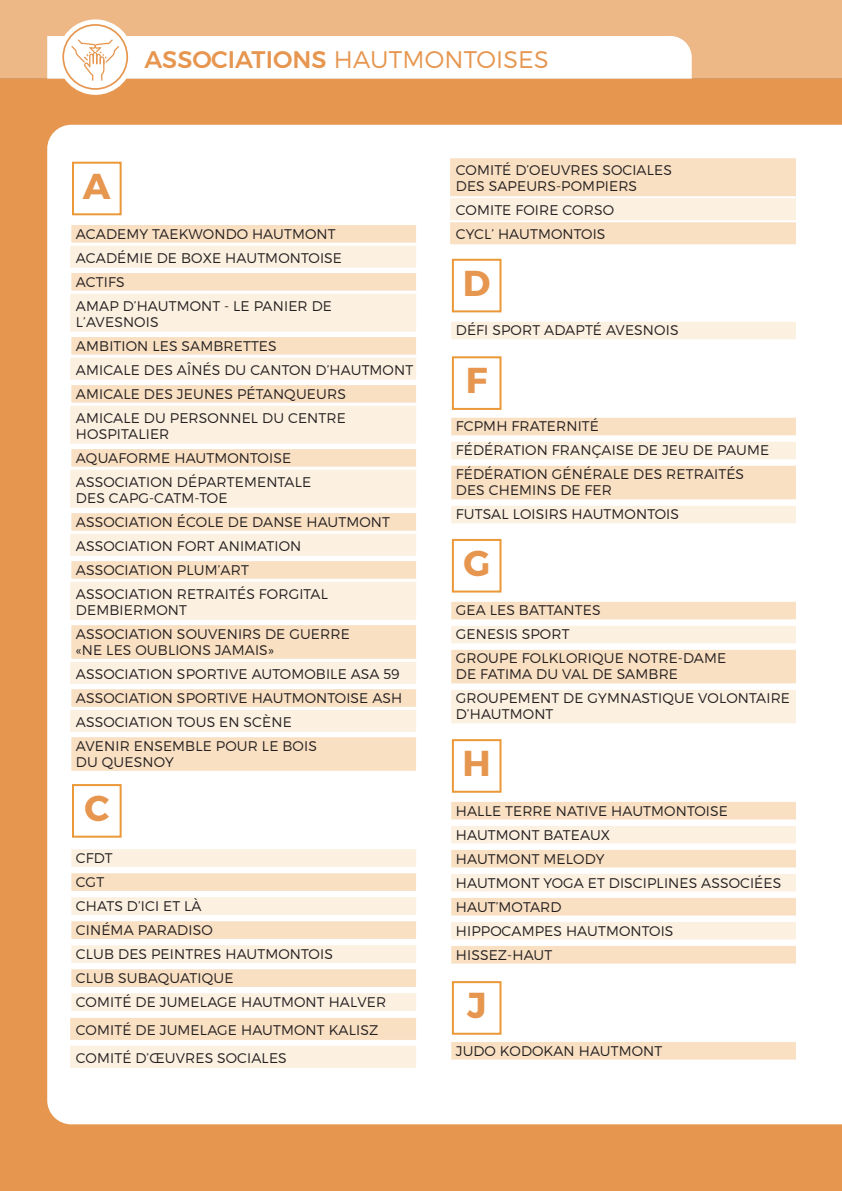
<style>
.page{position:relative;width:842px;height:1191px;background:#fff}
.page>*{position:absolute;margin:0;border:0;box-sizing:border-box;transform-origin:0 0}
.t1{font:700 36px "Montserrat";color:#e6964f}
.t2{font:300 24px "Montserrat";letter-spacing:.01em;color:#e6964f}
.t3{font:300 14px "Montserrat";letter-spacing:.01em;color:#231f20}
.s1{font-weight:500}
</style>
<div class="page">
<div style="left:0;top:79px;width:842px;height:1112px;background:#e6964f"></div>
<div style="left:47px;top:125px;width:795px;height:999px;background:#fff"></div>
<div style="left:71px;top:225px;width:345px;height:18px;background:#f9e0c3"></div>
<div style="left:70px;top:246px;width:346px;height:22px;background:#fcf0e1"></div>
<div style="left:71px;top:273px;width:345px;height:18px;background:#f9e0c3"></div>
<div style="left:70px;top:294px;width:346px;height:22px;background:#fcf0e1"></div>
<div style="left:70px;top:310px;width:346px;height:22px;background:#fcf0e1"></div>
<div style="left:71px;top:337px;width:345px;height:18px;background:#f9e0c3"></div>
<div style="left:70px;top:358px;width:346px;height:22px;background:#fcf0e1"></div>
<div style="left:71px;top:385px;width:345px;height:18px;background:#f9e0c3"></div>
<div style="left:70px;top:406px;width:346px;height:22px;background:#fcf0e1"></div>
<div style="left:70px;top:422px;width:346px;height:22px;background:#fcf0e1"></div>
<div style="left:71px;top:449px;width:345px;height:18px;background:#f9e0c3"></div>
<div style="left:70px;top:470px;width:346px;height:22px;background:#fcf0e1"></div>
<div style="left:70px;top:486px;width:346px;height:22px;background:#fcf0e1"></div>
<div style="left:71px;top:513px;width:345px;height:18px;background:#f9e0c3"></div>
<div style="left:70px;top:534px;width:346px;height:22px;background:#fcf0e1"></div>
<div style="left:71px;top:561px;width:345px;height:18px;background:#f9e0c3"></div>
<div style="left:70px;top:582px;width:346px;height:22px;background:#fcf0e1"></div>
<div style="left:70px;top:598px;width:346px;height:22px;background:#fcf0e1"></div>
<div style="left:71px;top:625px;width:345px;height:18px;background:#f9e0c3"></div>
<div style="left:71px;top:641px;width:345px;height:18px;background:#f9e0c3"></div>
<div style="left:70px;top:662px;width:346px;height:22px;background:#fcf0e1"></div>
<div style="left:71px;top:689px;width:345px;height:18px;background:#f9e0c3"></div>
<div style="left:70px;top:710px;width:346px;height:22px;background:#fcf0e1"></div>
<div style="left:71px;top:737px;width:345px;height:18px;background:#f9e0c3"></div>
<div style="left:71px;top:753px;width:345px;height:18px;background:#f9e0c3"></div>
<div style="left:71px;top:849px;width:345px;height:18px;background:#fcf0e1"></div>
<div style="left:71px;top:873px;width:345px;height:18px;background:#f9e0c3"></div>
<div style="left:71px;top:897px;width:345px;height:18px;background:#fcf0e1"></div>
<div style="left:71px;top:921px;width:345px;height:18px;background:#f9e0c3"></div>
<div style="left:71px;top:945px;width:345px;height:18px;background:#fcf0e1"></div>
<div style="left:71px;top:969px;width:345px;height:18px;background:#f9e0c3"></div>
<div style="left:71px;top:993px;width:345px;height:18px;background:#fcf0e1"></div>
<div style="left:70px;top:1018px;width:346px;height:22px;background:#f9e0c3"></div>
<div style="left:70px;top:1046px;width:346px;height:22px;background:#fcf0e1"></div>
<div style="left:450px;top:158px;width:346px;height:22px;background:#f9e0c3"></div>
<div style="left:450px;top:174px;width:346px;height:22px;background:#f9e0c3"></div>
<div style="left:450px;top:198px;width:346px;height:22px;background:#fcf0e1"></div>
<div style="left:450px;top:222px;width:346px;height:22px;background:#f9e0c3"></div>
<div style="left:451px;top:322px;width:345px;height:17px;background:#fcf0e1"></div>
<div style="left:451px;top:418px;width:345px;height:17px;background:#f9e0c3"></div>
<div style="left:451px;top:442px;width:345px;height:17px;background:#fcf0e1"></div>
<div style="left:451px;top:466px;width:345px;height:17px;background:#f9e0c3"></div>
<div style="left:451px;top:482px;width:345px;height:17px;background:#f9e0c3"></div>
<div style="left:451px;top:506px;width:345px;height:17px;background:#fcf0e1"></div>
<div style="left:451px;top:602px;width:345px;height:17px;background:#f9e0c3"></div>
<div style="left:451px;top:626px;width:345px;height:17px;background:#fcf0e1"></div>
<div style="left:451px;top:650px;width:345px;height:17px;background:#f9e0c3"></div>
<div style="left:451px;top:666px;width:345px;height:17px;background:#f9e0c3"></div>
<div style="left:451px;top:690px;width:345px;height:17px;background:#fcf0e1"></div>
<div style="left:451px;top:706px;width:345px;height:17px;background:#fcf0e1"></div>
<div style="left:451px;top:802px;width:345px;height:17px;background:#f9e0c3"></div>
<div style="left:451px;top:826px;width:345px;height:17px;background:#fcf0e1"></div>
<div style="left:451px;top:850px;width:345px;height:17px;background:#f9e0c3"></div>
<div style="left:451px;top:874px;width:345px;height:17px;background:#fcf0e1"></div>
<div style="left:451px;top:898px;width:345px;height:17px;background:#f9e0c3"></div>
<div style="left:451px;top:922px;width:345px;height:17px;background:#fcf0e1"></div>
<div style="left:451px;top:946px;width:345px;height:17px;background:#f9e0c3"></div>
<div style="left:451px;top:1042px;width:345px;height:17px;background:#f9e0c3"></div>
<div style="left:72px;top:162px;width:50px;height:53px;border:2px solid #eb9938"></div>
<div style="left:72px;top:784px;width:50px;height:53px;border:2px solid #eb9938"></div>
<div style="left:452px;top:259px;width:49px;height:53px;border:2px solid #eb9938"></div>
<div style="left:452px;top:356px;width:49px;height:54px;border:2px solid #eb9938"></div>
<div style="left:452px;top:539px;width:49px;height:53px;border:2px solid #eb9938"></div>
<div style="left:452px;top:739px;width:49px;height:53px;border:2px solid #eb9938"></div>
<div style="left:0;top:0;width:842px;height:79px;background:#edb786"></div>
<svg style="left:58px;top:19px;width:75px;height:76px"></svg>
<div style="left:62px;top:24px;width:66px;height:66px;border:2px solid #e6964f;border-radius:50%"></div>
<div style="left:452px;top:981px;width:49px;height:53px;border:2px solid #eb9938"></div>
<svg style="left:47px;top:36px;width:645px;height:45px;background:#fdf7f3"></svg>
<p class="t2" style="left:144px;top:44px;width:406px"><span class="s1">ASSOCIATIONS</span> HAUTMONTOISES</p>
<p class="t1" style="left:83px;top:163px;width:29px">A</p>
<p class="t3" style="left:76px;top:225px;width:261px">ACADEMY TAEKWONDO HAUTMONT</p>
<p class="t3" style="left:76px;top:249px;width:268px">ACADÉMIE DE BOXE HAUTMONTOISE</p>
<p class="t3" style="left:76px;top:273px;width:50px">ACTIFS</p>
<p class="t3" style="left:76px;top:297px;width:258px">AMAP D’HAUTMONT - LE PANIER DE</p>
<p class="t3" style="left:76px;top:313px;width:84px">L’AVESNOIS</p>
<p class="t3" style="left:76px;top:337px;width:202px">AMBITION LES SAMBRETTES</p>
<p class="t3" style="left:76px;top:361px;width:339px">AMICALE DES AÎNÉS DU CANTON D’HAUTMONT</p>
<p class="t3" style="left:76px;top:385px;width:271px">AMICALE DES JEUNES PÉTANQUEURS</p>
<p class="t3" style="left:76px;top:409px;width:271px">AMICALE DU PERSONNEL DU CENTRE</p>
<p class="t3" style="left:76px;top:425px;width:95px">HOSPITALIER</p>
<p class="t3" style="left:76px;top:449px;width:217px">AQUAFORME HAUTMONTOISE</p>
<p class="t3" style="left:76px;top:473px;width:237px">ASSOCIATION DÉPARTEMENTALE</p>
<p class="t3" style="left:76px;top:489px;width:153px">DES CAPG-CATM-TOE</p>
<p class="t3" style="left:76px;top:513px;width:316px">ASSOCIATION ÉCOLE DE DANSE HAUTMONT</p>
<p class="t3" style="left:76px;top:537px;width:227px">ASSOCIATION FORT ANIMATION</p>
<p class="t3" style="left:76px;top:561px;width:174px">ASSOCIATION PLUM’ART</p>
<p class="t3" style="left:76px;top:585px;width:254px">ASSOCIATION RETRAITÉS FORGITAL</p>
<p class="t3" style="left:76px;top:601px;width:113px">DEMBIERMONT</p>
<p class="t3" style="left:76px;top:625px;width:275px">ASSOCIATION SOUVENIRS DE GUERRE</p>
<p class="t3" style="left:76px;top:641px;width:200px">«NE LES OUBLIONS JAMAIS»</p>
<p class="t3" style="left:76px;top:665px;width:325px">ASSOCIATION SPORTIVE AUTOMOBILE ASA 59</p>
<p class="t3" style="left:76px;top:689px;width:328px">ASSOCIATION SPORTIVE HAUTMONTOISE ASH</p>
<p class="t3" style="left:76px;top:713px;width:217px">ASSOCIATION TOUS EN SCÈNE</p>
<p class="t3" style="left:76px;top:737px;width:242px">AVENIR ENSEMBLE POUR LE BOIS</p>
<p class="t3" style="left:76px;top:753px;width:100px">DU QUESNOY</p>
<p class="t1" style="left:84px;top:786px;width:26px">C</p>
<p class="t3" style="left:76px;top:849px;width:38px">CFDT</p>
<p class="t3" style="left:76px;top:873px;width:30px">CGT</p>
<p class="t3" style="left:76px;top:897px;width:127px">CHATS D’ICI ET LÀ</p>
<p class="t3" style="left:76px;top:921px;width:138px">CINÉMA PARADISO</p>
<p class="t3" style="left:76px;top:945px;width:258px">CLUB DES PEINTRES HAUTMONTOIS</p>
<p class="t3" style="left:76px;top:969px;width:159px">CLUB SUBAQUATIQUE</p>
<p class="t3" style="left:76px;top:993px;width:312px">COMITÉ DE JUMELAGE HAUTMONT HALVER</p>
<p class="t3" style="left:76px;top:1021px;width:304px">COMITÉ DE JUMELAGE HAUTMONT KALISZ</p>
<p class="t3" style="left:76px;top:1049px;width:212px">COMITÉ D’ŒUVRES SOCIALES</p>
<p class="t3" style="left:456px;top:162px;width:218px">COMITÉ D’OEUVRES SOCIALES</p>
<p class="t3" style="left:456px;top:178px;width:183px">DES SAPEURS-POMPIERS</p>
<p class="t3" style="left:456px;top:202px;width:160px">COMITE FOIRE CORSO</p>
<p class="t3" style="left:456px;top:226px;width:151px">CYCL’ HAUTMONTOIS</p>
<p class="t1" style="left:463px;top:260px;width:29px">D</p>
<p class="t3" style="left:456px;top:322px;width:224px">DÉFI SPORT ADAPTÉ AVESNOIS</p>
<p class="t1" style="left:466px;top:358px;width:23px">F</p>
<p class="t3" style="left:456px;top:418px;width:145px">FCPMH FRATERNITÉ</p>
<p class="t3" style="left:456px;top:442px;width:315px">FÉDÉRATION FRANÇAISE DE JEU DE PAUME</p>
<p class="t3" style="left:456px;top:466px;width:290px">FÉDÉRATION GÉNÉRALE DES RETRAITÉS</p>
<p class="t3" style="left:456px;top:482px;width:158px">DES CHEMINS DE FER</p>
<p class="t3" style="left:456px;top:506px;width:225px">FUTSAL LOISIRS HAUTMONTOIS</p>
<p class="t1" style="left:463px;top:540px;width:28px">G</p>
<p class="t3" style="left:456px;top:602px;width:146px">GEA LES BATTANTES</p>
<p class="t3" style="left:456px;top:626px;width:115px">GENESIS SPORT</p>
<p class="t3" style="left:456px;top:650px;width:272px">GROUPE FOLKLORIQUE NOTRE-DAME</p>
<p class="t3" style="left:456px;top:666px;width:224px">DE FATIMA DU VAL DE SAMBRE</p>
<p class="t3" style="left:456px;top:690px;width:336px">GROUPEMENT DE GYMNASTIQUE VOLONTAIRE</p>
<p class="t3" style="left:456px;top:706px;width:99px">D’HAUTMONT</p>
<p class="t1" style="left:463px;top:741px;width:30px">H</p>
<p class="t3" style="left:456px;top:802px;width:274px">HALLE TERRE NATIVE HAUTMONTOISE</p>
<p class="t3" style="left:456px;top:826px;width:156px">HAUTMONT BATEAUX</p>
<p class="t3" style="left:456px;top:850px;width:150px">HAUTMONT MELODY</p>
<p class="t3" style="left:456px;top:874px;width:327px">HAUTMONT YOGA ET DISCIPLINES ASSOCIÉES</p>
<p class="t3" style="left:456px;top:898px;width:107px">HAUT’MOTARD</p>
<p class="t3" style="left:456px;top:922px;width:219px">HIPPOCAMPES HAUTMONTOIS</p>
<p class="t3" style="left:456px;top:946px;width:98px">HISSEZ-HAUT</p>
<p class="t1" style="left:467px;top:983px;width:21px">J</p>
<p class="t3" style="left:456px;top:1042px;width:208px">JUDO KODOKAN HAUTMONT</p>
</div>
